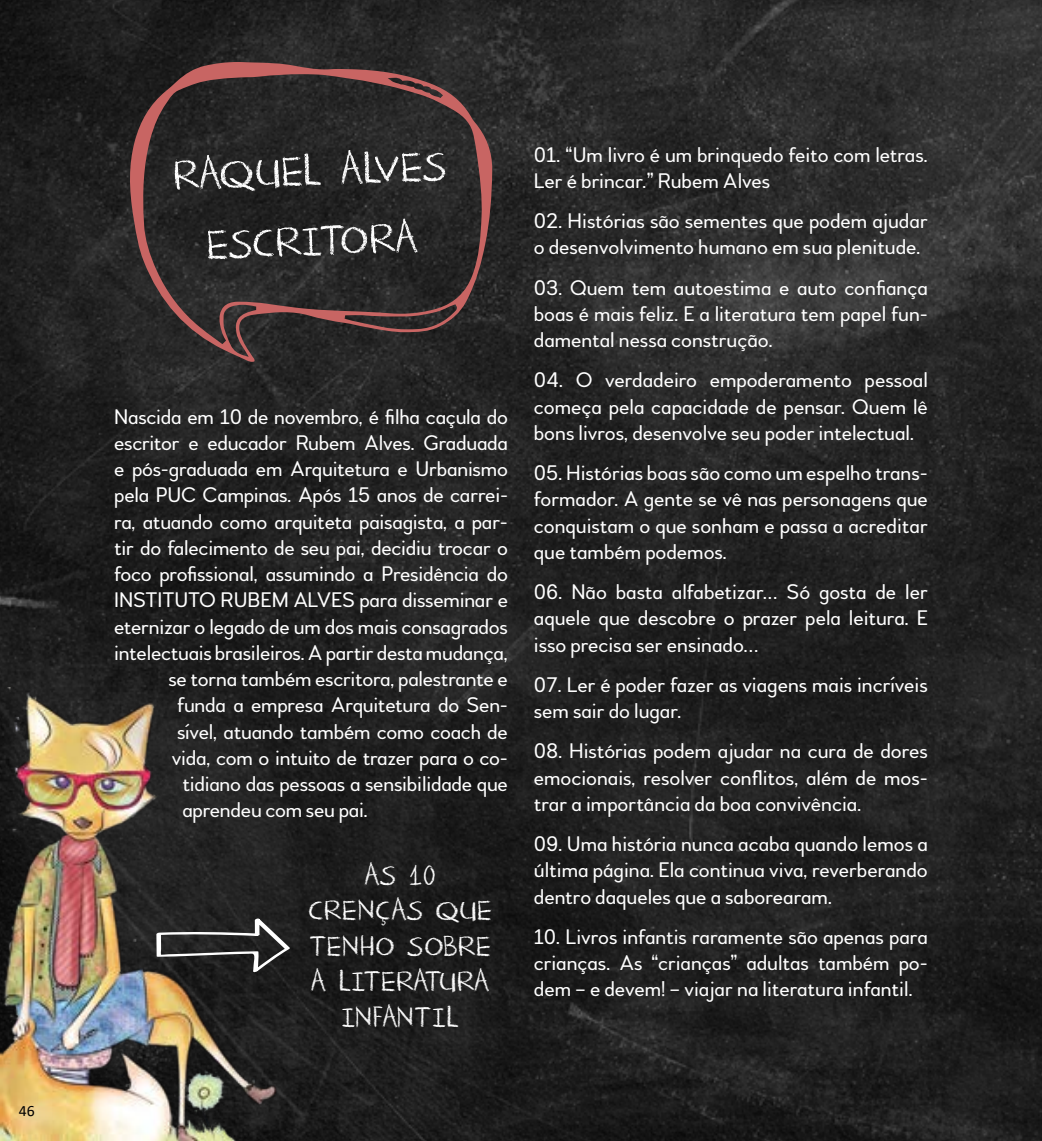
<style>
.page{position:relative;width:1042px;height:1141px;background:#fff}
.page>*{position:absolute;margin:0;border:0;box-sizing:border-box;transform-origin:0 0}
.t1{font:49px/70.5px "DK Crayon Crumble";color:#fff;text-align:center}
.t2{font:32.9px/35.5px "DK Crayon Crumble";color:#fff;text-align:center}
.t3{font:21px/26.2px "Woodford Bourne";letter-spacing:-.01em;color:#fff;text-align:justify}
.t4{font:15.75px "Calibri";color:#000}
</style>
<div class="page">
<img style="left:0;top:0;width:1042px;height:1141px">
<svg style="left:128px;top:62px;width:364px;height:300px;background:#362c2c"></svg>
<img style="left:0;top:687px;width:290px;height:454px">
<svg style="left:156px;top:918px;width:134px;height:55px;background:#3e3e3e"></svg>
<p class="t4" style="left:19px;top:1099px;width:17px">46</p>
<h1 class="t1" style="left:172px;top:142px;width:276px;rotate:-2deg">RAQUEL ALVES<br>ESCRITORA</h1>
<p class="t3" style="left:114px;top:404px;width:395px">Nascida em 10 de novembro, é filha caçula do</p>
<p class="t3" style="left:114px;top:430px;width:395px">escritor e educador Rubem Alves. Graduada</p>
<p class="t3" style="left:114px;top:456px;width:395px">e pós-graduada em Arquitetura e Urbanismo</p>
<p class="t3" style="left:114px;top:482px;width:395px">pela PUC Campinas. Após 15 anos de carrei-</p>
<p class="t3" style="left:114px;top:509px;width:395px">ra, atuando como arquiteta paisagista, a par-</p>
<p class="t3" style="left:114px;top:535px;width:395px">tir do falecimento de seu pai, decidiu trocar o</p>
<p class="t3" style="left:114px;top:561px;width:395px">foco profissional, assumindo a Presidência do</p>
<p class="t3" style="left:114px;top:587px;width:395px">INSTITUTO RUBEM ALVES para disseminar e</p>
<p class="t3" style="left:114px;top:614px;width:395px">eternizar o legado de um dos mais consagrados</p>
<p class="t3" style="left:114px;top:640px;width:395px">intelectuais brasileiros. A partir desta mudança,</p>
<p class="t3" style="left:168px;top:666px;width:341px">se torna também escritora, palestrante e</p>
<p class="t3" style="left:177px;top:692px;width:332px">funda a empresa Arquitetura do Sen-</p>
<p class="t3" style="left:177px;top:719px;width:332px">sível, atuando também como coach de</p>
<p class="t3" style="left:172px;top:745px;width:337px">vida, com o intuito de trazer para o co-</p>
<p class="t3" style="left:182px;top:771px;width:327px">tidiano das pessoas a sensibilidade que</p>
<p class="t3" style="left:182px;top:797px;width:187px">aprendeu com seu pai.</p>
<h2 class="t2" style="left:308px;top:858px;width:186px">AS 10<br>CRENÇAS QUE<br>TENHO SOBRE<br>A LITERATURA<br>INFANTIL</h2>
<p class="t3" style="left:534px;top:142px;width:395px">01. “Um livro é um brinquedo feito com letras.<br>Ler é brincar.” Rubem Alves</p>
<p class="t3" style="left:534px;top:208px;width:395px">02. Histórias são sementes que podem ajudar o desenvolvimento humano em sua plenitude.</p>
<p class="t3" style="left:534px;top:275px;width:395px">03. Quem tem autoestima e auto confiança boas é mais feliz. E a literatura tem papel fun&shy;damental nessa construção.</p>
<p class="t3" style="left:534px;top:367px;width:395px">04. O verdadeiro empoderamento pessoal começa pela capacidade de pensar. Quem lê bons livros, desenvolve seu poder intelectual.</p>
<p class="t3" style="left:534px;top:460px;width:395px">05. Histórias boas são como um espelho trans&shy;formador. A gente se vê nas personagens que conquistam o que sonham e passa a acreditar que também podemos.</p>
<p class="t3" style="left:534px;top:579px;width:395px">06. Não basta alfabetizar... Só gosta de ler aquele que descobre o prazer pela leitura. E isso precisa ser ensinado...</p>
<p class="t3" style="left:534px;top:672px;width:395px">07. Ler é poder fazer as viagens mais incríveis sem sair do lugar.</p>
<p class="t3" style="left:534px;top:738px;width:395px">08. Histórias podem ajudar na cura de dores emocionais, resolver conflitos, além de mos&shy;trar a importância da boa convivência.</p>
<p class="t3" style="left:534px;top:831px;width:395px">09. Uma história nunca acaba quando lemos a última página. Ela continua viva, reverberando dentro daqueles que a saborearam.</p>
<p class="t3" style="left:534px;top:924px;width:395px">10. Livros infantis raramente são apenas para crianças. As “crianças” adultas também po&shy;dem – e devem! – viajar na literatura infantil.</p>
</div>
